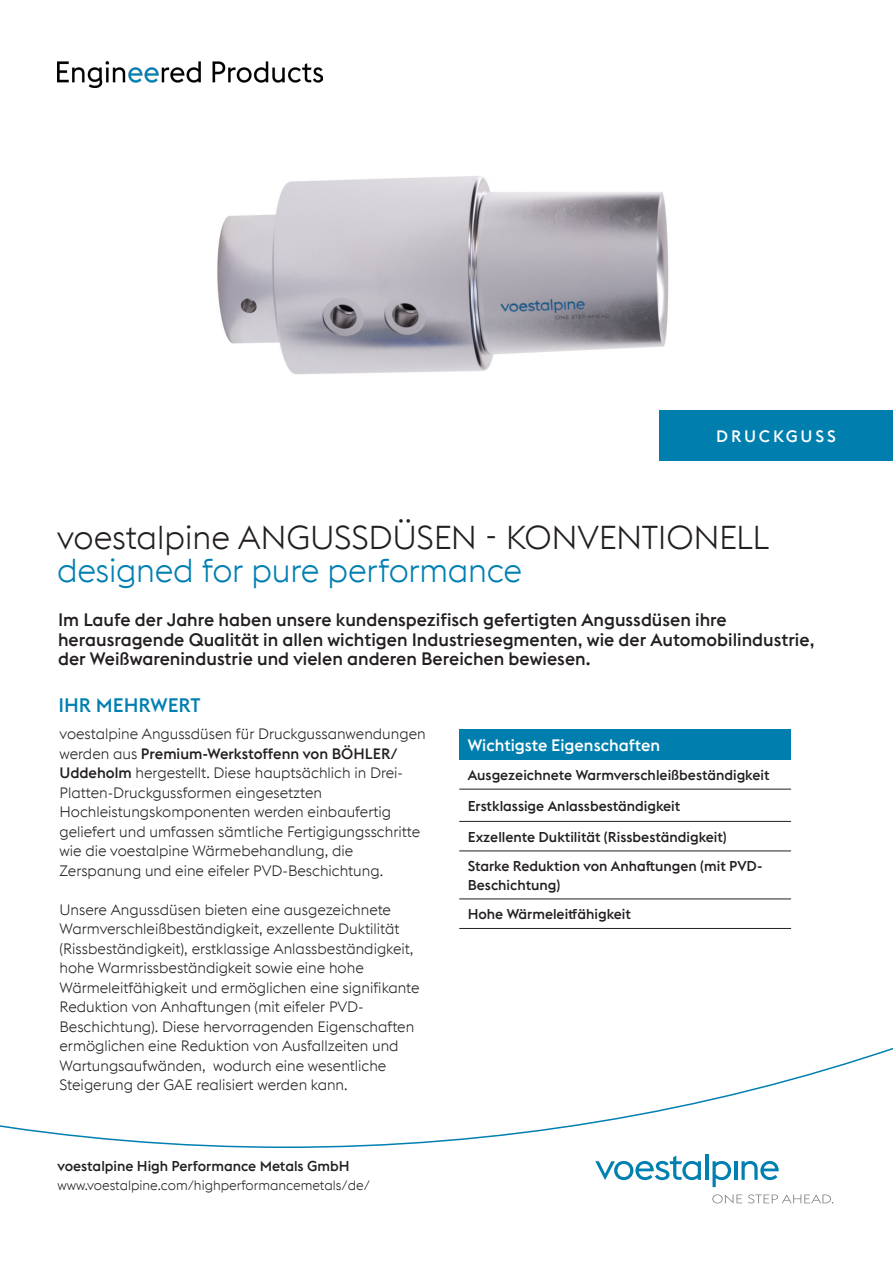
<style>
.page{position:relative;width:893px;height:1263px;background:#fff}
.page>*{position:absolute;margin:0;border:0;box-sizing:border-box;transform-origin:0 0}
.Headline{font:300 33px "voestalpine";letter-spacing:-.01em;color:#231f20}
.Headline-2{font:300 33px "voestalpine";letter-spacing:-.01em;color:#007fb1}
.Fließtext_Blocksatz{font:500 19.5px "voestalpine";color:#007fb1}
.Fließtext_Linksbündig{font:500 18px/19.5px "voestalpine";color:#231f20}
.Fließtext_Blocksatz-2{font:500 16.5px "voestalpine";color:#fff}
.Headline-3{font:500 16.5px "voestalpine";letter-spacing:.17em;color:#fff}
.Fließtext_Linksbündig-2{font:300 15px/19.5px "voestalpine";color:#231f20}
.t1{font:500 14.25px/19.5px "voestalpine";color:#231f20}
.t2{font:300 13.5px "voestalpine";color:#231f20}
.s1{font-weight:500}
</style>
<div class="page">
<img style="left:57px;top:61px;width:612px;height:314px">
<svg style="left:0;top:1047px;width:893px;height:101px"></svg>
<svg style="left:595px;top:1156px;width:106px;height:24px"></svg>
<hr style="left:705px;top:1154px;width:3px;height:26px;background:#007fb1">
<svg style="left:712px;top:1161px;width:19px;height:26px"></svg>
<hr style="left:734px;top:1161px;width:3px;height:19px;background:#007fb1">
<svg style="left:741px;top:1161px;width:38px;height:19px"></svg>
<svg style="left:712px;top:1194px;width:30px;height:9px"></svg>
<svg style="left:748px;top:1194px;width:85px;height:9px"></svg>
<div style="left:459px;top:729px;width:332px;height:31px;background:#007fae"></div>
<hr style="left:459px;top:789px;width:332px;height:1px;background:#231f20">
<hr style="left:459px;top:821px;width:332px;height:1px;background:#231f20">
<hr style="left:459px;top:851px;width:332px;height:1px;background:#231f20">
<hr style="left:459px;top:899px;width:332px;height:1px;background:#231f20">
<hr style="left:459px;top:928px;width:332px;height:1px;background:#231f20">
<img style="left:57px;top:62px;width:266px;height:26px">
<div style="left:659px;top:410px;width:234px;height:51px;background:#007fae"></div>
<p class="Headline-3" style="left:716px;top:427px;width:121px">DRUCKGUSS</p>
<p class="Headline" style="left:57px;top:519px;width:714px">voestalpine ANGUSSDÜSEN - KONVENTIONELL</p>
<p class="Headline-2" style="left:57px;top:552px;width:466px">designed for pure performance</p>
<p class="Fließtext_Linksbündig" style="left:58px;top:610px;width:758px">Im Laufe der Jahre haben unsere kundenspezifisch gefertigten Angussdüsen ihre herausragende Qualität in allen wichtigen Industriesegmenten, wie der Automobilindustrie, der Weißwarenindustrie und vielen anderen Bereichen bewiesen.</p>
<p class="Fließtext_Blocksatz" style="left:58px;top:694px;width:144px">IHR MEHRWERT</p>
<p class="Fließtext_Linksbündig-2" style="left:60px;top:724px;width:368px">voestalpine Angussdüsen für Druckgussanwendungen werden aus <span class="s1">Premium-Werkstoffenn von BÖHLER/ Uddeholm</span> hergestellt. Diese hauptsächlich in Drei-Platten-Druckgussformen eingesetzten Hochleistungskomponenten werden einbaufertig geliefert und umfassen sämtliche Fertigigungsschritte wie die voestalpine Wärmebehandlung, die Zerspanung und eine eifeler PVD-Beschichtung.</p>
<p class="Fließtext_Linksbündig-2" style="left:60px;top:900px;width:362px">Unsere Angussdüsen bieten eine ausgezeichnete Warmverschleißbeständigkeit, exzellente Duktilität (Rissbeständigkeit), erstklassige Anlassbeständigkeit, hohe Warmrissbeständigkeit sowie eine hohe Wärmeleitfähigkeit und ermöglichen eine signifikante Reduktion von Anhaftungen (mit eifeler PVD-Beschichtung). Diese hervorragenden Eigenschaften ermöglichen eine Reduktion von Ausfallzeiten und Wartungsaufwänden, wodurch eine wesentliche Steigerung der GAE realisiert werden kann.</p>
<p class="t1" style="left:57px;top:1156px;width:294px">voestalpine High Performance Metals GmbH</p>
<p class="t2" style="left:57px;top:1178px;width:314px">www.voestalpine.com/highperformancemetals/de/</p>
<p class="Fließtext_Blocksatz-2" style="left:468px;top:735px;width:194px">Wichtigste Eigenschaften</p>
<p class="t1" style="left:468px;top:765px;width:303px">Ausgezeichnete Warmverschleißbeständigkeit</p>
<p class="t1" style="left:468px;top:796px;width:214px">Erstklassige Anlassbeständigkeit</p>
<p class="t1" style="left:468px;top:827px;width:261px">Exzellente Duktilität (Rissbeständigkeit)</p>
<p class="t1" style="left:468px;top:856px;width:296px">Starke Reduktion von Anhaftungen (mit PVD-<br>Beschichtung)</p>
<p class="t1" style="left:468px;top:904px;width:165px">Hohe Wärmeleitfähigkeit</p>
</div>
